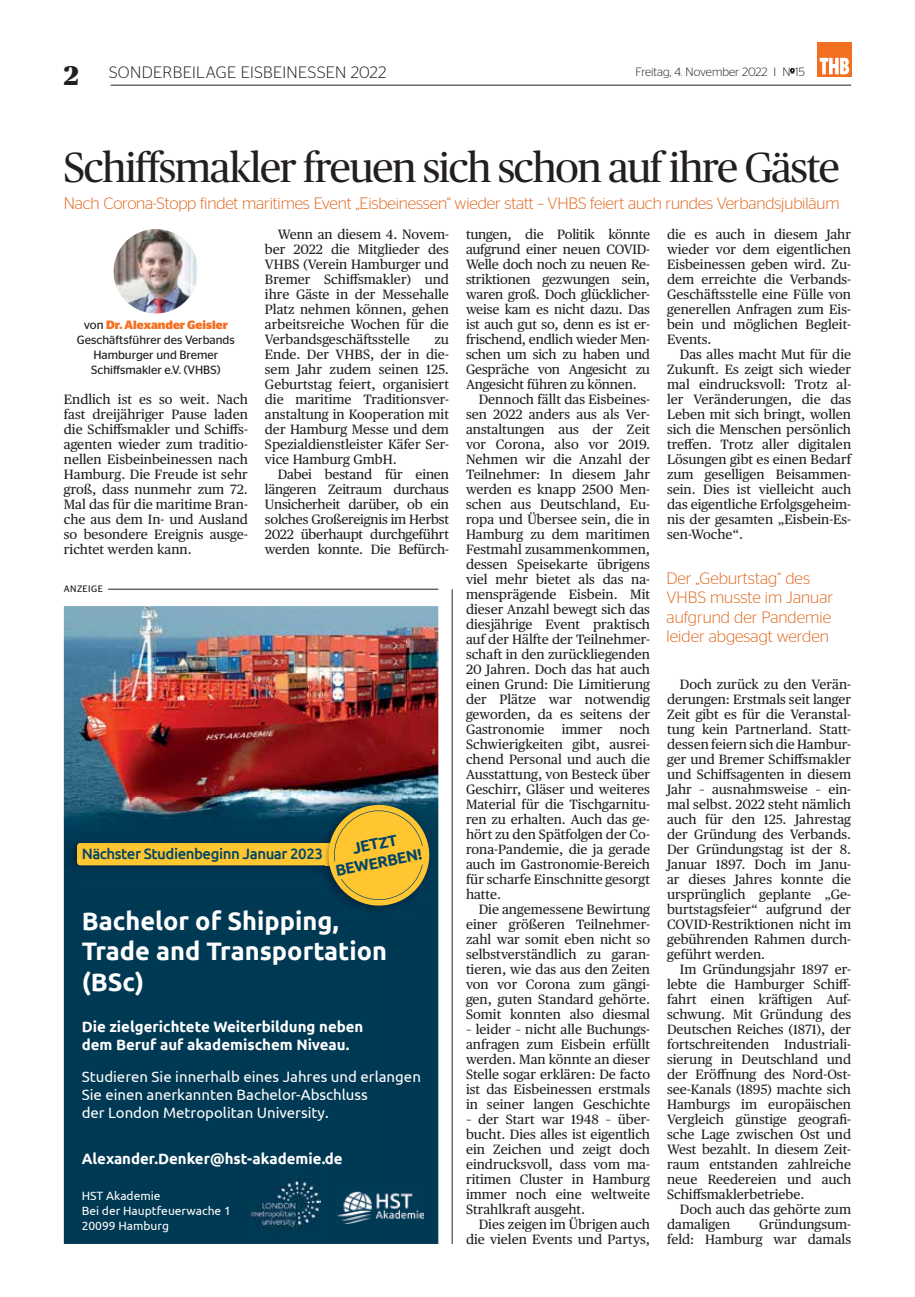
<style>
.page{position:relative;width:915px;height:1297px;background:#fff}
.page>*{position:absolute;margin:0;border:0;box-sizing:border-box;transform-origin:0 0}
.t1{font:42px "Publico Headline";letter-spacing:-.03em;color:#231f20}
.t2{font:900 27px "Publico Headline";color:#231f20}
.t3{font:700 25.35px/30.5px "Ubuntu";color:#fff}
.t4{font:300 16.5px/19.5px "Stag Sans";letter-spacing:-.01em;color:#e2681f}
.t5{font:300 16.5px "Stag Sans";letter-spacing:.02em;color:#231f20}
.t6{font:700 15.75px/18.9px "Ubuntu";color:#004565;text-align:center}
.t7{font:15px/18px "Ubuntu";color:#fff}
.t8{font:700 15px/18px "Ubuntu";color:#fff}
.t9{font:500 15px "Ubuntu";letter-spacing:-.03em;color:#004565}
.t10{font:13.5px/15px "Publico Text";color:#231f20;text-align:justify}
.t11{font:12px/15px "Stag Sans";color:#231f20;text-align:center}
.t12{font:12px/15px "Ubuntu";color:#fff}
.t13{font:300 12px "Stag Sans";color:#231f20}
.t14{font:9.3px "Stag Sans";letter-spacing:.05em;color:#231f20}
.s1{font-weight:700;color:#f36f21}
</style>
<div class="page">
<hr style="left:111px;top:85px;width:739px;height:1px;background:#231f20">
<svg style="left:790px;top:68px;width:4px;height:6px"></svg>
<div style="left:816px;top:43px;width:34px;height:34px;background:#f36f21"></div>
<svg style="left:819px;top:58px;width:29px;height:16px"></svg>
<img style="left:64px;top:606px;width:321px;height:191px">
<img style="left:385px;top:606px;width:53px;height:638px">
<div style="left:64px;top:915px;width:53px;height:329px;background:#003953"></div>
<div style="left:117px;top:915px;width:268px;height:329px;background:#003953"></div>
<img style="left:64px;top:797px;width:369px;height:118px">
<svg style="left:77px;top:801px;width:356px;height:109px;background:#5e6c4a"></svg>
<img style="left:336px;top:1191px;width:88px;height:32px">
<img style="left:250px;top:1167px;width:70px;height:70px">
<hr style="left:108px;top:589px;width:330px;height:1px;background:#231f20">
<hr style="left:452px;top:589px;width:1px;height:655px;background:#231f20">
<img style="left:114px;top:229px;width:84px;height:84px;border-radius:42px">
<h2 class="t2" style="left:64px;top:56px;width:16px">2</h2>
<p class="t5" style="left:109px;top:63px;width:279px">SONDERBEILAGE EISBEINESSEN 2022</p>
<p class="t13" style="left:635px;top:66px;width:171px">Freitag, 4. November 2022 I N<sup>o</sup> 15</p>
<h1 class="t1" style="left:64px;top:138px;width:777px">Schiffsmakler freuen sich schon auf ihre Gäste</h1>
<p class="t4" style="left:64px;top:193px;width:777px">Nach Corona-Stopp findet maritimes Event „Eisbeinessen“ wieder statt – VHBS feiert auch rundes Verbandsjubiläum</p>
<p class="t10" style="left:466px;top:226px;width:185px">tungen, die Politik könnte</p>
<p class="t10" style="left:466px;top:241px;width:185px">aufgrund einer neuen COVID-</p>
<p class="t10" style="left:466px;top:256px;width:185px">Welle doch noch zu neuen Re-</p>
<p class="t10" style="left:466px;top:271px;width:185px">striktionen gezwungen sein,</p>
<p class="t10" style="left:466px;top:286px;width:185px">waren groß. Doch glücklicher-</p>
<p class="t10" style="left:466px;top:301px;width:185px">weise kam es nicht dazu. Das</p>
<p class="t10" style="left:466px;top:316px;width:185px">ist auch gut so, denn es ist er-</p>
<p class="t10" style="left:466px;top:331px;width:185px">frischend, endlich wieder Men-</p>
<p class="t10" style="left:466px;top:346px;width:185px">schen um sich zu haben und</p>
<p class="t10" style="left:466px;top:361px;width:185px">Gespräche von Angesicht zu</p>
<p class="t10" style="left:466px;top:376px;width:172px">Angesicht führen zu können.</p>
<p class="t10" style="left:478px;top:391px;width:173px">Dennoch fällt das Eisbeines-</p>
<p class="t10" style="left:466px;top:406px;width:185px">sen 2022 anders aus als Ver-</p>
<p class="t10" style="left:466px;top:421px;width:185px">anstaltungen aus der Zeit</p>
<p class="t10" style="left:466px;top:436px;width:185px">vor Corona, also vor 2019.</p>
<p class="t10" style="left:466px;top:451px;width:185px">Nehmen wir die Anzahl der</p>
<p class="t10" style="left:466px;top:466px;width:185px">Teilnehmer: In diesem Jahr</p>
<p class="t10" style="left:466px;top:481px;width:185px">werden es knapp 2500 Men-</p>
<p class="t10" style="left:466px;top:496px;width:185px">schen aus Deutschland, Eu-</p>
<p class="t10" style="left:466px;top:511px;width:185px">ropa und Übersee sein, die in</p>
<p class="t10" style="left:466px;top:526px;width:185px">Hamburg zu dem maritimen</p>
<p class="t10" style="left:466px;top:541px;width:185px">Festmahl zusammenkommen,</p>
<p class="t10" style="left:466px;top:556px;width:185px">dessen Speisekarte übrigens</p>
<p class="t10" style="left:466px;top:571px;width:185px">viel mehr bietet als das na-</p>
<p class="t10" style="left:466px;top:586px;width:185px">mensprägende Eisbein. Mit</p>
<p class="t10" style="left:466px;top:601px;width:185px">dieser Anzahl bewegt sich das</p>
<p class="t10" style="left:466px;top:616px;width:185px">diesjährige Event praktisch</p>
<p class="t10" style="left:466px;top:631px;width:185px">auf der Hälfte der Teilnehmer-</p>
<p class="t10" style="left:466px;top:646px;width:185px">schaft in den zurückliegenden</p>
<p class="t10" style="left:466px;top:661px;width:185px">20 Jahren. Doch das hat auch</p>
<p class="t10" style="left:466px;top:676px;width:185px">einen Grund: Die Limitierung</p>
<p class="t10" style="left:466px;top:691px;width:185px">der Plätze war notwendig</p>
<p class="t10" style="left:466px;top:706px;width:185px">geworden, da es seitens der</p>
<p class="t10" style="left:466px;top:721px;width:80px">Gastronomie</p>
<p class="t10" style="left:561px;top:721px;width:42px">immer</p>
<p class="t10" style="left:666px;top:226px;width:185px">die es auch in diesem Jahr wieder vor dem eigentlichen Eisbeinessen geben wird. Zu&shy;dem erreichte die Verbands-Geschäftsstelle eine Fülle von generellen Anfragen zum Eis&shy;bein und möglichen Begleit-Events.</p>
<p class="t10" style="left:666px;top:346px;width:185px;text-indent:13px">Das alles macht Mut für die Zukunft. Es zeigt sich wieder mal eindrucksvoll: Trotz al&shy;ler Veränderungen, die das Leben mit sich bringt, wollen sich die Menschen persönlich treffen. Trotz aller digitalen Lösungen gibt es einen Bedarf zum geselligen Beisammen&shy;sein. Dies ist vielleicht auch das eigentliche Erfolgsgeheim&shy;nis der gesamten „Eisbein-Es&shy;sen-Woche“.</p>
<p class="t10" style="left:265px;top:226px;width:185px;text-indent:13px">Wenn an diesem 4. Novem&shy;ber 2022 die Mitglieder des VHBS (Verein Hamburger und Bremer Schiffsmakler) und ihre Gäste in der Messehalle Platz nehmen können, gehen arbeitsreiche Wochen für die Verbandsgeschäftsstelle</p>
<p class="t11" style="left:77px;top:317px;width:159px">von <span class="s1">Dr. Alexander Geisler<br></span>Geschäftsführer des Verbands<br>Hamburger und Bremer<br>Schiffsmakler e.V. (VHBS)</p>
<p class="t10" style="left:265px;top:331px;width:185px;text-indent:169px">zu Ende. Der VHBS, der in die&shy;sem Jahr zudem seinen 125.<br>Geburtstag feiert, organisiert die maritime Traditionsver&shy;anstaltung in Kooperation mit der Hamburg Messe und dem Spezialdienstleister Käfer Ser&shy;vice Hamburg GmbH.</p>
<p class="t10" style="left:265px;top:466px;width:185px;text-indent:13px">Dabei bestand für einen längeren Zeitraum durchaus Unsicherheit darüber, ob ein solches Großereignis im Herbst 2022 überhaupt durchgeführt werden konnte. Die Befürch-</p>
<p class="t10" style="left:64px;top:391px;width:185px">Endlich ist es so weit. Nach fast dreijähriger Pause laden die Schiffsmakler und Schiffs&shy;agenten wieder zum traditio&shy;nellen Eisbeinbeinessen nach Hamburg. Die Freude ist sehr groß, dass nunmehr zum 72.<br>Mal das für die maritime Bran&shy;che aus dem In- und Ausland so besondere Ereignis ausge&shy;richtet werden kann.</p>
<p class="t4" style="left:666px;top:568px;width:168px">Der „Geburtstag“ des<br>VHBS musste im Januar aufgrund der Pandemie leider abgesagt werden</p>
<p class="t14" style="left:64px;top:583px;width:41px">ANZEIGE</p>
<p class="t10" style="left:666px;top:676px;width:185px;text-indent:13px">Doch zurück zu den Verän&shy;derungen: Erstmals seit langer Zeit gibt es für die Veranstal&shy;tung kein Partnerland. Statt&shy;dessen feiern sich die Hambur&shy;ger und Bremer Schiffsmakler und Schiffsagenten in diesem Jahr – ausnahmsweise – ein&shy;mal selbst. 2022 steht nämlich auch für den 125. Jahrestag der Gründung des Verbands.<br>Der Gründungstag ist der 8.<br>Januar 1897. Doch im Janu&shy;ar dieses Jahres konnte die ursprünglich geplante „Ge&shy;burtstagsfeier“ aufgrund der COVID-Restriktionen nicht im gebührenden Rahmen durch&shy;geführt werden.</p>
<p class="t10" style="left:666px;top:961px;width:185px;text-indent:13px">Im Gründungsjahr 1897 er&shy;lebte die Hamburger Schiff&shy;fahrt einen kräftigen Auf&shy;schwung. Mit Gründung des Deutschen Reiches (1871), der fortschreitenden Industriali&shy;sierung in Deutschland und der Eröffnung des Nord-Ost&shy;see-Kanals (1895) machte sich Hamburgs im europäischen Vergleich günstige geografi&shy;sche Lage zwischen Ost und West bezahlt. In diesem Zeit&shy;raum entstanden zahlreiche neue Reedereien und auch Schiffsmaklerbetriebe.</p>
<p class="t10" style="left:666px;top:1201px;width:185px;text-indent:13px">Doch auch das gehörte zum damaligen</p>
<p class="t10" style="left:466px;top:721px;width:185px;text-indent:153px">noch Schwierigkeiten gibt, ausrei&shy;chend Personal und auch die Ausstattung, von Besteck über Geschirr, Gläser und weiteres Material für die Tischgarnitu&shy;ren zu erhalten. Auch das ge&shy;hört zu den Spätfolgen der Co&shy;rona-Pandemie, die ja gerade auch im Gastronomie-Bereich für scharfe Einschnitte gesorgt hatte.</p>
<p class="t10" style="left:466px;top:901px;width:185px;text-indent:13px">Die angemessene Bewirtung einer größeren Teilnehmer&shy;zahl war somit eben nicht so selbstverständlich zu garan&shy;tieren, wie das aus den Zeiten von vor Corona zum gängi&shy;gen, guten Standard gehörte.<br>Somit konnten also diesmal</p>
<p class="t10" style="left:466px;top:1021px;width:185px">– leider – nicht alle Buchungs&shy;anfragen zum Eisbein erfüllt werden. Man könnte an dieser Stelle sogar erklären: De facto ist das Eisbeinessen erstmals in seiner langen Geschichte</p>
<p class="t10" style="left:466px;top:1111px;width:185px">– der Start war 1948 – über&shy;bucht. Dies alles ist eigentlich ein Zeichen und zeigt doch eindrucksvoll, dass vom ma&shy;ritimen Cluster in Hamburg immer noch eine weltweite Strahlkraft ausgeht.</p>
<p class="t10" style="left:466px;top:1216px;width:185px;text-align:right">Dies zeigen im Übrigen auch die vielen Events und Partys,</p>
<p class="t6" style="left:330px;top:843px;width:89px;rotate:-11deg">JETZT<br>BEWERBEN!</p>
<h3 class="t3" style="left:82px;top:905px;width:307px">Bachelor of Shipping,<br>Trade and Transportation (BSc)</h3>
<p class="t8" style="left:82px;top:1017px;width:283px">Die zielgerichtete Weiterbildung neben dem Beruf auf akademischem Niveau.</p>
<p class="t7" style="left:82px;top:1067px;width:340px">Studieren Sie innerhalb eines Jahres und erlangen<br>Sie einen anerkannten Bachelor-Abschluss<br>der London Metropolitan University.</p>
<p class="t9" style="left:82px;top:845px;width:243px">Nächster Studienbeginn Januar 2023</p>
<p class="t8" style="left:82px;top:1149px;width:262px">Alexander.Denker@hst-akademie.de</p>
<p class="t12" style="left:82px;top:1188px;width:150px">HST Akademie<br>Bei der Hauptfeuerwache 1<br>20099 Hamburg</p>
<p class="t10" style="left:666px;top:1216px;width:185px;text-align:right">Gründungsum-<br>feld: Hamburg war damals</p>
</div>
